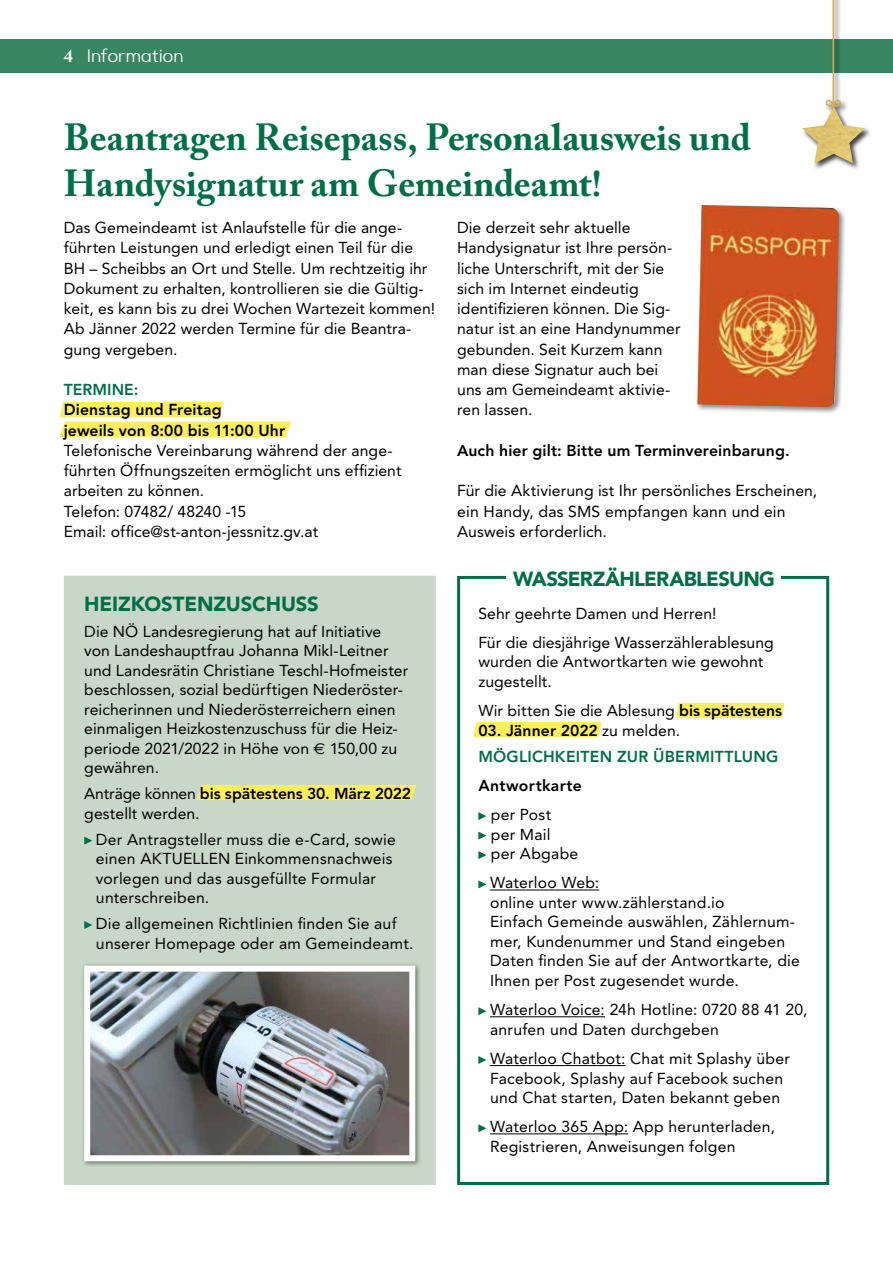
<style>
.page{position:relative;width:893px;height:1263px;background:#fff}
.page>*{position:absolute;margin:0;border:0;box-sizing:border-box;transform-origin:0 0}
.t1{font:700 37.5px/46.5px "Adobe Caslon Pro";color:#006e46}
.t2{font:900 20.25px "Avenir";letter-spacing:-.035em;color:#006e46}
.t3{font:900 20.25px "Avenir";letter-spacing:-.015em;color:#006e46}
.t4{font:18px "Artegra Sans Alt";letter-spacing:-.01em;color:#fff}
.t5{font:15.75px/19.5px "Avenir";letter-spacing:.005em;color:#000}
.t6{font:800 15.75px/20.2px "Avenir";letter-spacing:.01em;color:#000}
.t7{font:800 15.75px/26px "Avenir";letter-spacing:.015em;color:#006e46}
.s1{font-family:"Adobe Caslon Pro";font-weight:700}
.s2{font-family:"Euro Sans"}
.s3{font-weight:800}
.s4{color:#000}
.s5{font-weight:400;color:#000}
</style>
<div class="page">
<svg style="left:60px;top:402px;width:231px;height:35px"></svg>
<div style="left:0;top:39px;width:893px;height:33px;background:#388562"></div>
<div style="left:801px;top:0;width:71px;height:171px;background:#000;opacity:.75"></div>
<img style="left:802px;top:107px;width:63px;height:56px">
<svg style="left:821px;top:97px;width:24px;height:11px"></svg>
<hr style="left:833px;top:0;width:1px;height:107px;background:#d3ab53">
<svg style="left:457px;top:575px;width:373px;height:610px"></svg>
<hr style="left:490px;top:889px;width:109px;height:1px;background:#000">
<hr style="left:490px;top:1016px;width:115px;height:1px;background:#000">
<hr style="left:490px;top:1065px;width:136px;height:1px;background:#000">
<hr style="left:490px;top:1133px;width:138px;height:1px;background:#000">
<svg style="left:478px;top:812px;width:8px;height:8px"></svg>
<svg style="left:478px;top:832px;width:8px;height:8px"></svg>
<svg style="left:478px;top:851px;width:8px;height:8px"></svg>
<svg style="left:478px;top:880px;width:8px;height:8px"></svg>
<svg style="left:478px;top:1007px;width:8px;height:8px"></svg>
<svg style="left:478px;top:1056px;width:8px;height:8px"></svg>
<svg style="left:478px;top:1124px;width:8px;height:8px"></svg>
<div style="left:696px;top:203px;width:150px;height:211px;background:#000;opacity:.45"></div>
<img style="left:697px;top:205px;width:142px;height:202px">
<div style="left:64px;top:576px;width:372px;height:609px;background:#c8d7c7"></div>
<div style="left:81px;top:962px;width:340px;height:205px;background:#000;opacity:.45"></div>
<img style="left:91px;top:973px;width:317px;height:181px">
<div style="left:84px;top:966px;width:331px;height:195px;border:6px solid #fff"></div>
<div style="left:197px;top:785px;width:220px;height:15px;background:#fdee5f"></div>
<svg style="left:84px;top:837px;width:8px;height:8px"></svg>
<svg style="left:84px;top:921px;width:8px;height:8px"></svg>
<p class="t4" style="left:64px;top:43px;width:122px"><span class="s1">4</span> Information</p>
<h1 class="t1" style="left:64px;top:113px;width:689px">Beantragen Reisepass, Personalausweis und<br>Handysignatur am Gemeindeamt!</h1>
<p class="t5" style="left:64px;top:218px;width:373px;line-height:20.2px">Das Gemeindeamt ist Anlaufstelle für die ange&shy;führten Leistungen und erledigt einen Teil für die BH – Scheibbs an Ort und Stelle. Um rechtzeitig ihr Dokument zu erhalten, kontrollieren sie die Gültig&shy;keit, es kann bis zu drei Wochen Wartezeit kommen!<br>Ab Jänner 2022 werden Termine für die Beantra&shy;gung vergeben.</p>
<p class="t7" style="left:64px;top:377px;width:76px">TERMINE:</p>
<p class="t6" style="left:64px;top:400px;width:223px">Dienstag und Freitag<br>jeweils von 8:00 bis 11:00 Uhr</p>
<p class="t5" style="left:64px;top:440px;width:339px;line-height:20.2px">Telefonische Vereinbarung während der ange&shy;führten Öffnungszeiten ermöglicht uns effizient arbeiten zu können.<br>Telefon: 07482/ 48240 -15<br>Email: office@st-anton-jessnitz.gv.at</p>
<p class="t5" style="left:457px;top:218px;width:225px;line-height:20.2px">Die derzeit sehr aktuelle<br>Handysignatur ist Ihre persön&shy;liche Unterschrift, mit der Sie sich im Internet eindeutig identifizieren können. Die Sig&shy;natur ist an eine Handynummer gebunden. Seit Kurzem kann man diese Signatur auch bei uns am Gemeindeamt aktivie&shy;ren lassen.</p>
<p class="t6" style="left:457px;top:440px;width:334px">Auch hier gilt: Bitte um Terminvereinbarung.</p>
<p class="t5" style="left:457px;top:481px;width:362px;line-height:20.2px">Für die Aktivierung ist Ihr persönliches Erscheinen, ein Handy, das SMS empfangen kann und ein<br>Ausweis erforderlich.</p>
<p class="t3" style="left:84px;top:592px;width:236px">HEIZKOSTENZUSCHUSS</p>
<p class="t5" style="left:84px;top:622px;width:325px">Die NÖ Landesregierung hat auf Initiative von Landeshauptfrau Johanna Mikl-Leitner und Landesrätin Christiane Teschl-Hofmeister beschlossen, sozial bedürftigen Niederöster&shy;reicherinnen und Niederösterreichern einen einmaligen Heizkostenzuschuss für die Heiz&shy;periode 2021/2022 in Höhe von <span class="s2">€</span> 150,00 zu gewähren.</p>
<p class="t5" style="left:84px;top:784px;width:328px">Anträge können <span class="s3">bis spätestens 30. März 2022 </span>gestellt werden.</p>
<p class="t5" style="left:96px;top:829px;width:301px">Der Antragsteller muss die e-Card, sowie einen AKTUELLEN Einkommensnachweis vorlegen und das ausgefüllte Formular unterschreiben.</p>
<p class="t5" style="left:96px;top:914px;width:319px">Die allgemeinen Richtlinien finden Sie auf unserer Homepage oder am Gemeindeamt.</p>
<p class="t2" style="left:513px;top:567px;width:263px">WASSERZÄHLERABLESUNG</p>
<p class="t5" style="left:478px;top:598px;width:297px;line-height:29.2px">Sehr geehrte Damen und Herren!<br>Für die diesjährige Wasserzählerablesung</p>
<p class="t5" style="left:478px;top:652px;width:286px">wurden die Antwortkarten wie gewohnt zugestellt.</p>
<p class="t5" style="left:478px;top:701px;width:305px">Wir bitten Sie die Ablesung <span class="s3">bis spätestens</span></p>
<p class="t7" style="left:478px;top:717px;width:302px"><span class="s4">03. Jänner 2022</span> <span class="s5">zu melden.<br></span>MÖGLICHKEITEN ZUR ÜBERMITTLUNG</p>
<p class="t6" style="left:478px;top:775px;width:105px">Antwortkarte</p>
<p class="t5" style="left:491px;top:805px;width:89px">per Post per Mail per Abgabe</p>
<p class="t5" style="left:490px;top:873px;width:311px">Waterloo Web:<br>online unter www.zählerstand.io<br>Einfach Gemeinde auswählen, Zählernum&shy;mer, Kundenummer und Stand eingeben Daten finden Sie auf der Antwortkarte, die Ihnen per Post zugesendet wurde.</p>
<p class="t5" style="left:490px;top:1000px;width:319px">Waterloo Voice: 24h Hotline: 0720 88 41 20, anrufen und Daten durchgeben</p>
<p class="t5" style="left:490px;top:1049px;width:301px">Waterloo Chatbot: Chat mit Splashy über<br>Facebook, Splashy auf Facebook suchen und Chat starten, Daten bekannt geben</p>
<p class="t5" style="left:490px;top:1117px;width:286px">Waterloo 365 App: App herunterladen,<br>Registrieren, Anweisungen folgen</p>
</div>
